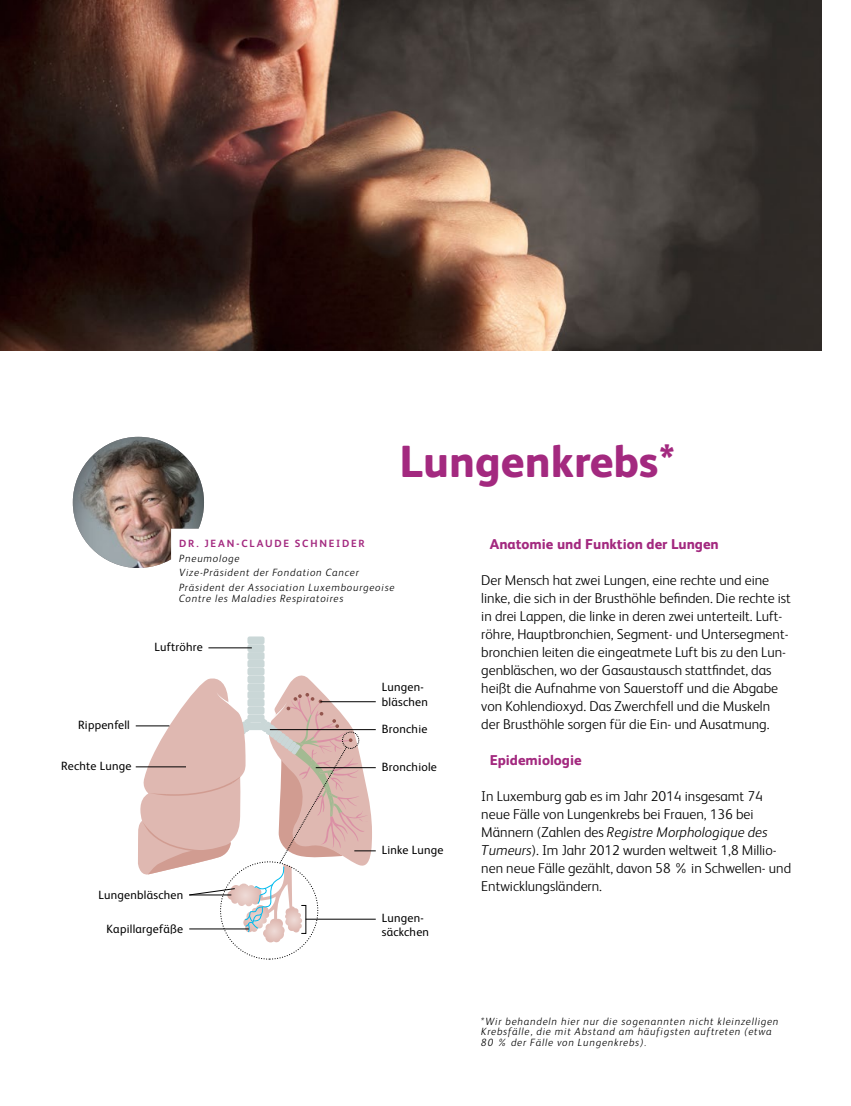
<style>
.page{position:relative;width:851px;height:1106px;background:#fff}
.page>*{position:absolute;margin:0;border:0;box-sizing:border-box;transform-origin:0 0}
.t1{font:800 45px "FS Albert";color:#a3297f}
.t2{font:300 14.25px/18px "FS Albert";color:#000}
.t3{font:800 14.25px "FS Albert";color:#a3297f}
.t4{font:12px/14.4px "FS Albert";letter-spacing:.02em;color:#000}
.t5{font:italic 300 10.5px/14.7px "FS Albert";letter-spacing:.075em;color:#000}
.t6{font:700 10.5px "FS Albert";letter-spacing:.17em;color:#a3297f}
.s1{font-style:italic}
</style>
<div class="page">
<img style="left:0;top:0;width:821px;height:351px">
<img style="left:73px;top:437px;width:131px;height:131px">
<div style="left:247px;top:636px;width:17px;height:8px;background:#cad7d7;border-radius:2px"></div>
<div style="left:247px;top:644px;width:17px;height:8px;background:#cad7d7;border-radius:2px"></div>
<div style="left:247px;top:652px;width:17px;height:8px;background:#cad7d7;border-radius:2px"></div>
<div style="left:247px;top:660px;width:17px;height:7px;background:#cad7d7;border-radius:2px"></div>
<div style="left:247px;top:667px;width:17px;height:8px;background:#cad7d7;border-radius:2px"></div>
<hr style="left:136px;top:725px;width:33px;height:1px;background:#000">
<hr style="left:208px;top:647px;width:44px;height:1px;background:#000">
<hr style="left:136px;top:766px;width:50px;height:1px;background:#000">
<svg style="left:138px;top:671px;width:238px;height:271px"></svg>
<div style="left:342px;top:731px;width:17px;height:18px;border:1px dashed #000;border-radius:50%"></div>
<h1 class="t1" style="left:399px;top:429px;width:278px">Lungenkrebs*</h1>
<p class="t6" style="left:179px;top:536px;width:187px">DR. JEAN-CLAUDE SCHNEIDER</p>
<p class="t5" style="left:179px;top:550px;width:217px">Pneumologe<br>Vize-Präsident der Fondation Cancer<br>Präsident der Association Luxembourgeoise</p>
<p class="t5" style="left:179px;top:590px;width:166px">Contre les Maladies Respiratoires</p>
<p class="t4" style="left:154px;top:639px;width:50px">Luftröhre</p>
<p class="t4" style="left:78px;top:717px;width:53px">Rippenfell</p>
<p class="t4" style="left:61px;top:758px;width:72px">Rechte Lunge</p>
<p class="t4" style="left:98px;top:886px;width:86px">Lungenbläschen</p>
<p class="t4" style="left:106px;top:920px;width:78px">Kapillargefäße</p>
<p class="t4" style="left:382px;top:679px;width:48px">Lungen&shy;bläschen</p>
<p class="t4" style="left:382px;top:721px;width:47px">Bronchie</p>
<p class="t4" style="left:382px;top:759px;width:57px">Bronchiole</p>
<p class="t4" style="left:382px;top:842px;width:63px">Linke Lunge</p>
<p class="t4" style="left:382px;top:910px;width:49px">Lungen&shy;säckchen</p>
<p class="t3" style="left:489px;top:534px;width:230px">Anatomie und Funktion der Lungen</p>
<p class="t2" style="left:481px;top:570px;width:311px">Der Mensch hat zwei Lungen, eine rechte und eine linke, die sich in der Brusthöhle befinden. Die rechte ist in drei Lappen, die linke in deren zwei unterteilt. Luft&shy;röhre, Hauptbronchien, Segment- und Untersegment&shy;bronchien leiten die eingeatmete Luft bis zu den Lun&shy;genbläschen, wo der Gasaustausch stattfindet, das heißt die Aufnahme von Sauerstoff und die Abgabe von Kohlendioxyd. Das Zwerchfell und die Muskeln der Brusthöhle sorgen für die Ein- und Ausatmung.</p>
<p class="t3" style="left:489px;top:750px;width:93px">Epidemiologie</p>
<p class="t2" style="left:481px;top:786px;width:311px">In Luxemburg gab es im Jahr 2014 insgesamt 74 neue Fälle von Lungenkrebs bei Frauen, 136 bei Männern (Zahlen des <span class="s1">Registre Morphologique des Tumeurs</span>). Im Jahr 2012 wurden weltweit 1,8 Millio&shy;nen neue Fälle gezählt, davon 58 % in Schwellen- und Entwicklungsländern.</p>
<p class="t5" style="left:481px;top:1015px;width:299px;line-height:10.5px">*Wir behandeln hier nur die sogenannten nicht kleinzelligen<br>Krebsfälle, die mit Abstand am häufigsten auftreten (etwa<br>80 % der Fälle von Lungenkrebs).</p>
</div>
